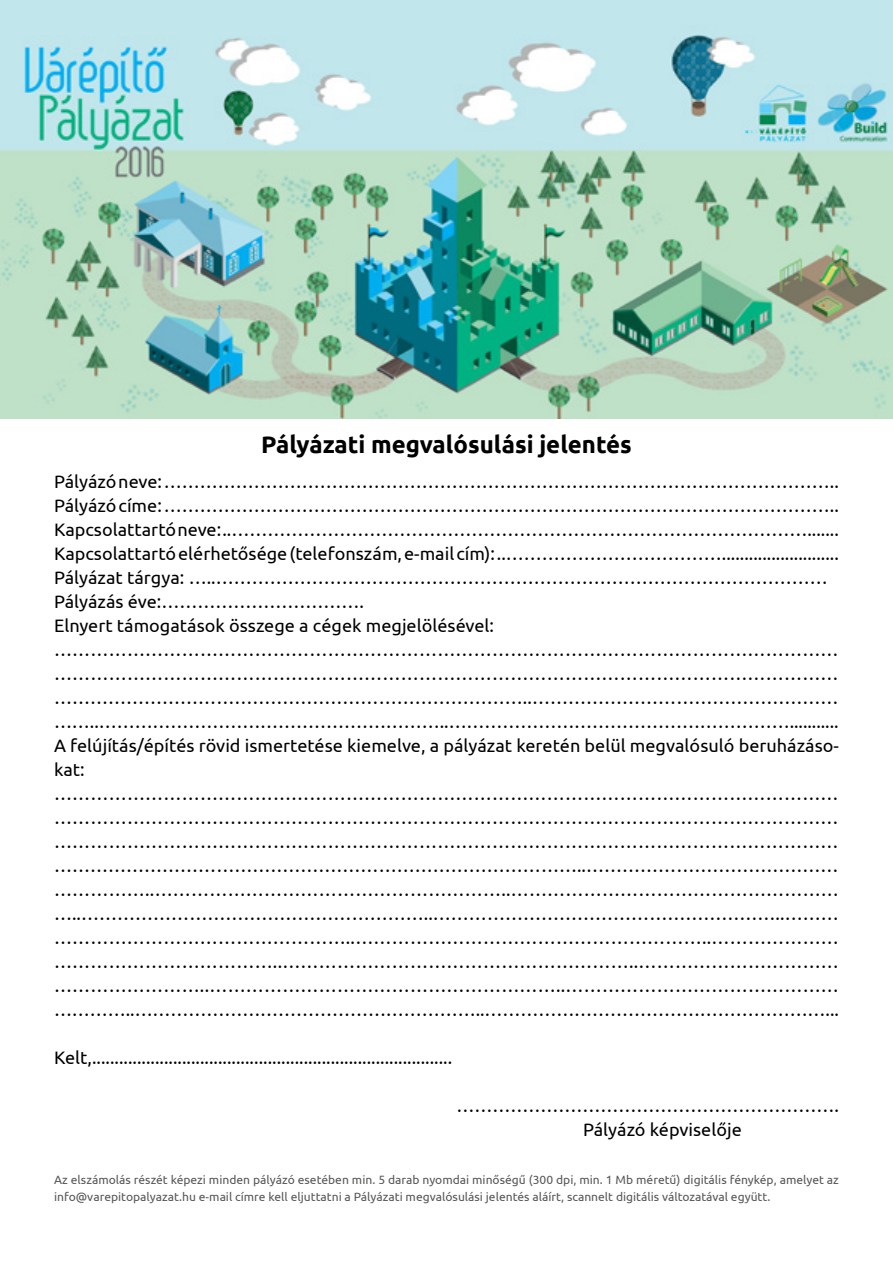
<style>
.page{position:relative;width:893px;height:1263px;background:#fff}
.page>*{position:absolute;margin:0;border:0;box-sizing:border-box;transform-origin:0 0}
.t1{font:700 24px "Ubuntu";color:#000}
.t2{font:18px/24px "Ubuntu";color:#000}
.t3{font:12px/16.5px "Ubuntu";color:#575756}
</style>
<div class="page">
<img style="left:0;top:0;width:893px;height:418px">
<h1 class="t1" style="left:261px;top:430px;width:372px">Pályázati megvalósulási jelentés</h1>
<p class="t2" style="left:54px;top:469px;width:786px">Pályázó neve: …………………………………………………………………………………………………..<br>Pályázó címe: …………………………………………………………………………………………………..<br>Kapcsolattartó neve: ..…………………………………………………………………………………….......<br>Kapcsolattartó elérhetősége (telefonszám, e-mail cím): ..………………………………..........................<br>Pályázat tárgya: …..………………………………………………………………………………………… Pályázás éve:…………………………….<br>Elnyert támogatások összege a cégek megjelölésével: ………………………………………………………………………………………………………………… ………………………………………………………………………………………………………………… ……………………………………………………………………..…………………………………………… ……..…………………………………………………..…………………………………………………...........<br>A felújítás/építés rövid ismertetése kiemelve, a pályázat keretén belül megvalósuló beruházáso&shy;kat: ………………………………………………………………………………………………………………… ………………………………………………………………………………………………………………… ………………………………………………………………………………………………………………… ……………………………………………………………………………..…………………………………… ……………..…………………………………………………..……………………………………………… …..…………………………………………………..…………………………………………………..……… …………………………………………..…………………………………………………..………………… ………………………………..…………………………………………………..…………………………… ……………………..…………………………………………………..……………………………………… …………..…………………………………………………..…………………………………………………...</p>
<p class="t2" style="left:54px;top:1044px;width:400px">Kelt,................................................................................</p>
<p class="t2" style="left:583px;top:1092px;width:257px;text-indent:-127px">……………………………………………………….<br>Pályázó képviselője</p>
<p class="t3" style="left:54px;top:1171px;width:786px">Az elszámolás részét képezi minden pályázó esetében min. 5 darab nyomdai minőségű (300 dpi, min. 1 Mb méretű) digitális fénykép, amelyet az info@varepitopalyazat.hu e-mail címre kell eljuttatni a Pályázati megvalósulási jelentés aláírt, scannelt digitális változatával együtt.</p>
</div>
